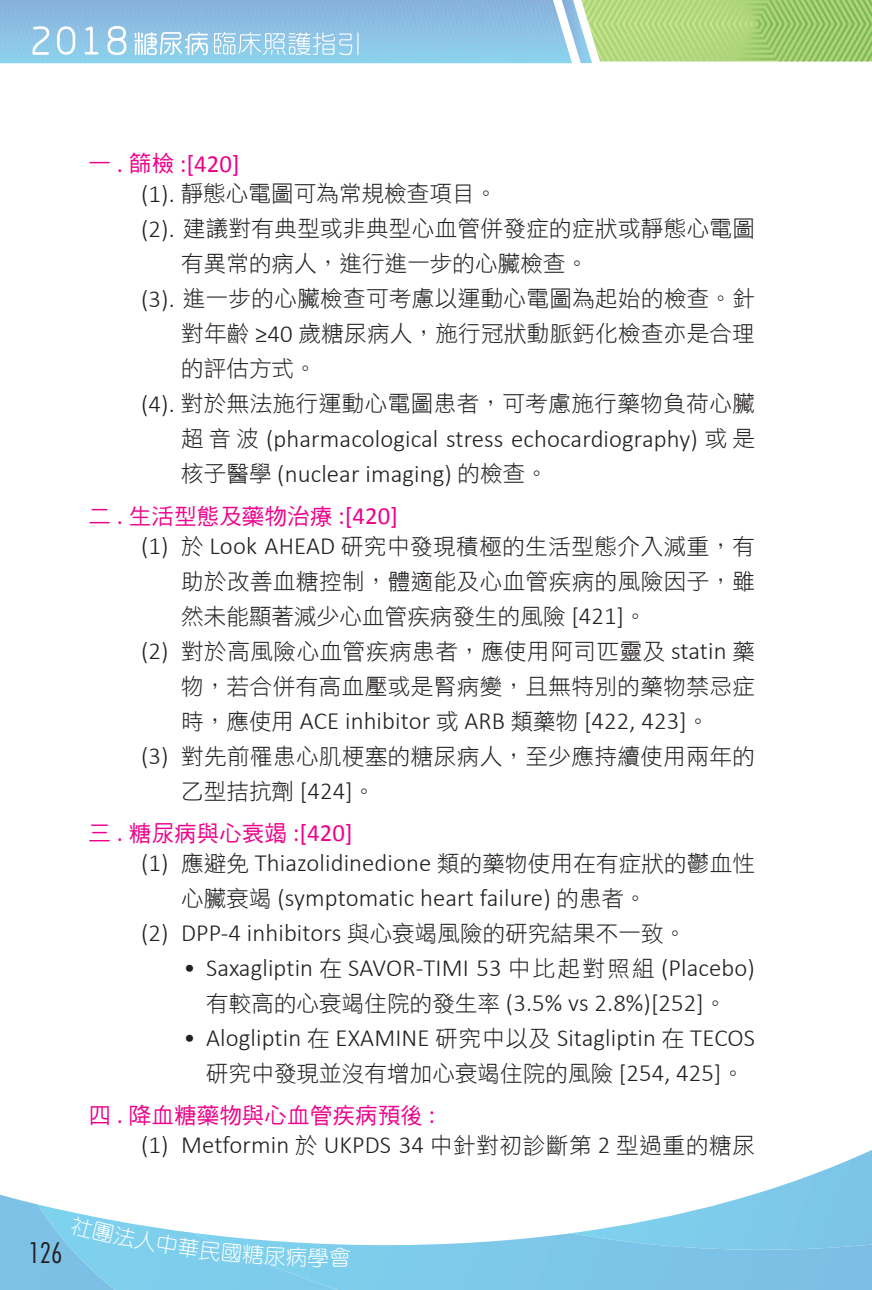
<style>
.page{position:relative;width:872px;height:1290px;background:#fff}
.page>*{position:absolute;margin:0;border:0;box-sizing:border-box;transform-origin:0 0}
.t1{font:300 condensed 27.5px "Futura LT";color:#231f20}
.t2{font:300 24.75px/35px "Calibri";letter-spacing:.005em;color:#231f20}
.t3{font:24.75px "Calibri";color:#ed028c}
.t4{font:22.5px/30px "DF Hei W3 WIN BF";letter-spacing:.02em;color:#231f20}
.t5{font:22.5px "DF Hei W5 WIN BF";letter-spacing:.005em;color:#ed028c}
.t6{font:300 21.25px "Han Wang Yen";color:#fff}
.s1{font-family:"DF Hei W5 WIN BF";font-size:22.5px}
.s2{font-family:"Calibri";font-weight:300;font-size:24.75px}
.s3{font-family:"DF Hei W3 WIN BF";font-weight:400;font-size:22.5px}
.s4{font-family:"DF Hei W5 WIN BF";color:#ed028c}
.s5{font-family:"Calibri";font-size:24.75px;color:#ed028c}
.s6{font-family:"Calibri";font-size:24.75px}
</style>
<div class="page">
<svg style="left:0;top:0;width:872px;height:63px;background:#9ccac3"></svg>
<svg style="left:0;top:1150px;width:872px;height:140px"></svg>
<p class="t3" style="left:89px;top:148px;width:153px"><span class="s1">一</span> . <span class="s1">篩檢</span> :[420]</p>
<p class="t4" style="left:141px;top:179px;width:357px"><span class="s2">(1).</span> 靜態心電圖可為常規檢查項目。</p>
<p class="t4" style="left:141px;top:214px;width:615px"><span class="s2">(2).</span> 建議對有典型或非典型心血管併發症的症狀或靜態心電圖</p>
<p class="t4" style="left:181px;top:249px;width:408px">有異常的病人，進行進一步的心臟檢查。</p>
<p class="t4" style="left:141px;top:284px;width:615px"><span class="s2">(3).</span> 進一步的心臟檢查可考慮以運動心電圖為起始的檢查。針</p>
<p class="t4" style="left:181px;top:319px;width:575px">對年齡 <span class="s2">≥40</span> 歲糖尿病人，施行冠狀動脈鈣化檢查亦是合理</p>
<p class="t4" style="left:181px;top:354px;width:137px">的評估方式。</p>
<p class="t4" style="left:141px;top:389px;width:615px"><span class="s2">(4).</span> 對於無法施行運動心電圖患者，可考慮施行藥物負荷心臟</p>
<p class="t2" style="left:181px;top:421px;width:575px"><span class="s3">超音波</span> (pharmacological stress echocardiography) <span class="s3">或是核子醫學</span> (nuclear imaging) <span class="s3">的檢查。</span></p>
<p class="t4" style="left:141px;top:501px;width:615px;text-indent:-52px"><span class="s4">二</span> <span class="s5">.</span> <span class="s4">生活型態及藥物治療</span> <span class="s5">:[420]<br></span><span class="s2">(1)</span> 於 <span class="s2">Look AHEAD</span> 研究中發現積極的生活型態介入減重，有</p>
<p class="t4" style="left:181px;top:566px;width:575px">助於改善血糖控制，體適能及心血管疾病的風險因子，雖</p>
<p class="t4" style="left:181px;top:601px;width:467px">然未能顯著減少心血管疾病發生的風險 <span class="s2">[421]</span>。</p>
<p class="t4" style="left:141px;top:636px;width:615px"><span class="s2">(2)</span> 對於高風險心血管疾病患者，應使用阿司匹靈及 <span class="s2">statin</span> 藥</p>
<p class="t4" style="left:181px;top:671px;width:575px">物，若合併有高血壓或是腎病變，且無特別的藥物禁忌症</p>
<p class="t2" style="left:181px;top:703px;width:530px"><span class="s3">時，應使用</span> ACE inhibitor <span class="s3">或</span> ARB <span class="s3">類藥物</span> [422, 423]<span class="s3">。</span></p>
<p class="t4" style="left:181px;top:738px;width:575px;line-height:35px;text-indent:-40px"><span class="s2">(3)</span> 對先前罹患心肌梗塞的糖尿病人，至少應持續使用兩年的乙型拮抗劑 <span class="s2">[424]</span>。</p>
<p class="t5" style="left:89px;top:822px;width:266px">三 <span class="s6">.</span> 糖尿病與心衰竭 <span class="s6">:[420]</span></p>
<p class="t2" style="left:141px;top:845px;width:615px">(1) <span class="s3">應避免</span> Thiazolidinedione <span class="s3">類的藥物使用在有症狀的鬱血性</span></p>
<p class="t2" style="left:181px;top:880px;width:467px"><span class="s3">心臟衰竭</span> (symptomatic heart failure) <span class="s3">的患者。</span></p>
<p class="t2" style="left:141px;top:915px;width:546px">(2) DPP-4 inhibitors <span class="s3">與心衰竭風險的研究結果不一致。</span></p>
<p class="t2" style="left:184px;top:950px;width:573px;text-align:center">• Saxagliptin <span class="s3">在</span> SAVOR-TIMI 53 <span class="s3">中比起對照組</span> (Placebo)<span class="s3">有較高的心衰竭住院的發生率</span> (3.5% vs 2.8%)[252]<span class="s3">。</span></p>
<p class="t2" style="left:184px;top:1020px;width:573px">• Alogliptin <span class="s3">在</span> EXAMINE <span class="s3">研究中以及</span> Sitagliptin <span class="s3">在</span> TECOS</p>
<p class="t4" style="left:89px;top:1052px;width:657px;line-height:42px;text-indent:117px">研究中發現並沒有增加心衰竭住院的風險 <span class="s2">[254, 425]</span>。<span class="s4">四</span> <span class="s5">.</span> <span class="s4">降血糖藥物與心血管疾病預後</span> <span class="s5">:</span></p>
<p class="t2" style="left:141px;top:1127px;width:615px">(1) Metformin <span class="s3">於</span> UKPDS 34 <span class="s3">中針對初診斷第</span> 2 <span class="s3">型過重的糖尿</span></p>
<p class="t1" style="left:28px;top:1236px;width:36px">126</p>
<p class="t6" style="left:307px;top:1246px;width:23px">學</p>
</div>
